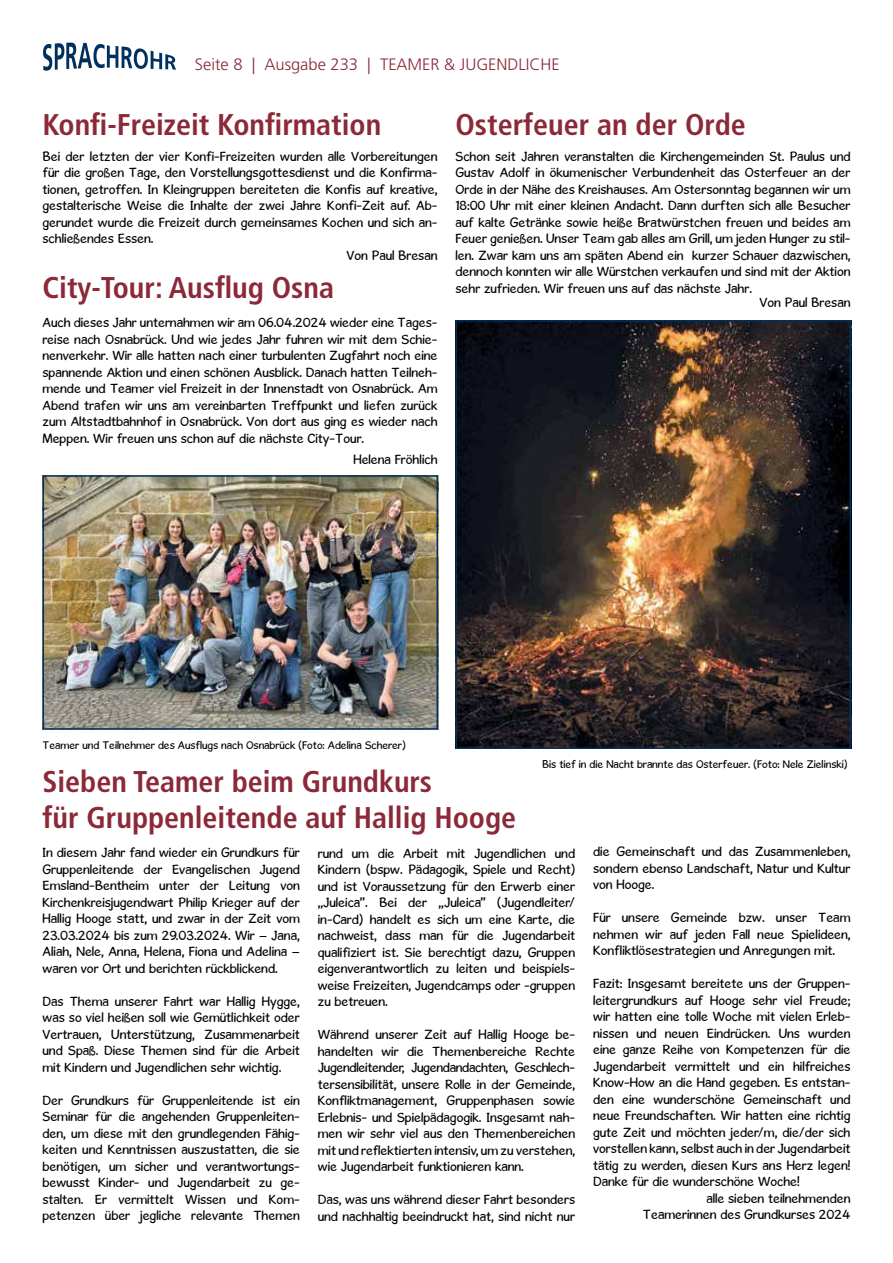
<style>
.page{position:relative;width:893px;height:1263px;background:#fff}
.page>*{position:absolute;margin:0;border:0;box-sizing:border-box;transform-origin:0 0}
.t1{font:700 condensed 30px/36px "Frutiger LT Pro";color:#8b2939}
.t2{font:300 16.5px "Frutiger LT Pro";color:#8b2939}
.t3{font:13.5px/16.5px "Gosmick Sans";color:#000;text-align:justify}
.t4{font:11.25px "Gosmick Sans";color:#000}
</style>
<div class="page">
<img style="left:458px;top:323px;width:390px;height:423px">
<div style="left:455px;top:320px;width:396px;height:429px;border:2px solid #00305d"></div>
<img style="left:46px;top:478px;width:389px;height:249px">
<div style="left:43px;top:475px;width:395px;height:255px;border:2px solid #00305d"></div>
<svg style="left:43px;top:43px;width:133px;height:28px"></svg>
<p class="t2" style="left:195px;top:55px;width:366px">Seite 8 | Ausgabe 233 | TEAMER &amp; JUGENDLICHE</p>
<h1 class="t1" style="left:43px;top:107px;width:340px">Konfi-Freizeit Konfirmation</h1>
<h1 class="t1" style="left:455px;top:107px;width:292px">Osterfeuer an der Orde</h1>
<p class="t3" style="left:43px;top:148px;width:396px">Bei der letzten der vier Konfi-Freizeiten wurden alle Vorbereitungen</p>
<p class="t3" style="left:43px;top:164px;width:396px">für die großen Tage, den Vorstellungsgottesdienst und die Konfirma-</p>
<p class="t3" style="left:43px;top:181px;width:396px">tionen, getroffen. In Kleingruppen bereiteten die Konfis auf kreative,</p>
<p class="t3" style="left:43px;top:197px;width:396px">gestalterische Weise die Inhalte der zwei Jahre Konfi-Zeit auf. Ab-</p>
<p class="t3" style="left:43px;top:214px;width:396px">gerundet wurde die Freizeit durch gemeinsames Kochen und sich an-</p>
<p class="t3" style="left:43px;top:230px;width:112px">schließendes Essen.</p>
<p class="t3" style="left:346px;top:247px;width:93px">Von Paul Bresan</p>
<h1 class="t1" style="left:43px;top:269px;width:293px">City-Tour: Ausflug Osna</h1>
<p class="t3" style="left:43px;top:314px;width:396px">Auch dieses Jahr unternahmen wir am 06.04.2024 wieder eine Tages&shy;reise nach Osnabrück. Und wie jedes Jahr fuhren wir mit dem Schie&shy;nenverkehr. Wir alle hatten nach einer turbulenten Zugfahrt noch eine spannende Aktion und einen schönen Ausblick. Danach hatten Teilneh&shy;mende und Teamer viel Freizeit in der Innenstadt von Osnabrück. Am Abend trafen wir uns am vereinbarten Treffpunkt und liefen zurück zum Altstadtbahnhof in Osnabrück. Von dort aus ging es wieder nach Meppen. Wir freuen uns schon auf die nächste City-Tour.</p>
<p class="t3" style="left:353px;top:451px;width:86px">Helena Fröhlich</p>
<p class="t3" style="left:455px;top:148px;width:396px">Schon seit Jahren veranstalten die Kirchengemeinden St. Paulus und Gustav Adolf in ökumenischer Verbundenheit das Osterfeuer an der Orde in der Nähe des Kreishauses. Am Ostersonntag begannen wir um 18:00 Uhr mit einer kleinen Andacht. Dann durften sich alle Besucher auf kalte Getränke sowie heiße Bratwürstchen freuen und beides am Feuer genießen. Unser Team gab alles am Grill, um jeden Hunger zu stil&shy;len. Zwar kam uns am späten Abend ein kurzer Schauer dazwischen, dennoch konnten wir alle Würstchen verkaufen und sind mit der Aktion sehr zufrieden. Wir freuen uns auf das nächste Jahr.</p>
<p class="t3" style="left:759px;top:294px;width:93px">Von Paul Bresan</p>
<p class="t4" style="left:43px;top:738px;width:365px">Teamer und Teilnehmer des Ausflugs nach Osnabrück (Foto: Adelina Scherer)</p>
<h1 class="t1" style="left:43px;top:763px;width:475px">Sieben Teamer beim Grundkurs<br>für Gruppenleitende auf Hallig Hooge</h1>
<p class="t4" style="left:542px;top:757px;width:307px">Bis tief in die Nacht brannte das Osterfeuer. (Foto: Nele Zielinski)</p>
<p class="t3" style="left:43px;top:844px;width:259px">In diesem Jahr fand wieder ein Grundkurs für Gruppenleitende der Evangelischen Jugend Emsland-Bentheim unter der Leitung von Kirchenkreisjugendwart Philip Krieger auf der Hallig Hooge statt, und zwar in der Zeit vom 23.03.2024 bis zum 29.03.2024. Wir – Jana, Aliah, Nele, Anna, Helena, Fiona und Adelina – waren vor Ort und berichten rückblickend.</p>
<p class="t3" style="left:43px;top:993px;width:259px">Das Thema unserer Fahrt war Hallig Hygge, was so viel heißen soll wie Gemütlichkeit oder Vertrauen, Unterstützung, Zusammenarbeit und Spaß. Diese Themen sind für die Arbeit mit Kindern und Jugendlichen sehr wichtig.</p>
<p class="t3" style="left:43px;top:1092px;width:259px">Der Grundkurs für Gruppenleitende ist ein Seminar für die angehenden Gruppenleiten&shy;den, um diese mit den grundlegenden Fähig&shy;keiten und Kenntnissen auszustatten, die sie benötigen, um sicher und verantwortungs&shy;bewusst Kinder- und Jugendarbeit zu ge&shy;stalten. Er vermittelt Wissen und Kom&shy;petenzen über jegliche relevante Themen</p>
<p class="t3" style="left:318px;top:845px;width:259px">rund um die Arbeit mit Jugendlichen und Kindern (bspw. Pädagogik, Spiele und Recht) und ist Voraussetzung für den Erwerb einer „Juleica”. Bei der „Juleica” (Jugendleiter/ in-Card) handelt es sich um eine Karte, die nachweist, dass man für die Jugendarbeit qualifiziert ist. Sie berechtigt dazu, Gruppen eigenverantwortlich zu leiten und beispiels&shy;weise Freizeiten, Jugendcamps oder -gruppen zu betreuen.</p>
<p class="t3" style="left:318px;top:1026px;width:259px">Während unserer Zeit auf Hallig Hooge be&shy;handelten wir die Themenbereiche Rechte Jugendleitender, Jugendandachten, Geschlech&shy;tersensibilität, unsere Rolle in der Gemeinde, Konfliktmanagement, Gruppenphasen sowie Erlebnis- und Spielpädagogik. Insgesamt nah&shy;men wir sehr viel aus den Themenbereichen mit und reflektierten intensiv, um zu verstehen, wie Jugendarbeit funktionieren kann.</p>
<p class="t3" style="left:318px;top:1191px;width:259px">Das, was uns während dieser Fahrt besonders und nachhaltig beeindruckt hat, sind nicht nur</p>
<p class="t3" style="left:593px;top:843px;width:259px">die Gemeinschaft und das Zusammenleben, sondern ebenso Landschaft, Natur und Kultur von Hooge.</p>
<p class="t3" style="left:593px;top:909px;width:259px">Für unsere Gemeinde bzw. unser Team nehmen wir auf jeden Fall neue Spielideen, Konfliktlösestrategien und Anregungen mit.</p>
<p class="t3" style="left:593px;top:975px;width:259px">Fazit: Insgesamt bereitete uns der Gruppen-</p>
<p class="t3" style="left:593px;top:992px;width:259px">leitergrundkurs auf Hooge sehr viel Freude;</p>
<p class="t3" style="left:593px;top:1008px;width:259px">wir hatten eine tolle Woche mit vielen Erleb-</p>
<p class="t3" style="left:593px;top:1025px;width:259px">nissen und neuen Eindrücken. Uns wurden</p>
<p class="t3" style="left:593px;top:1041px;width:259px">eine ganze Reihe von Kompetenzen für die</p>
<p class="t3" style="left:593px;top:1058px;width:259px">Jugendarbeit vermittelt und ein hilfreiches</p>
<p class="t3" style="left:593px;top:1074px;width:259px">Know-How an die Hand gegeben. Es entstan-</p>
<p class="t3" style="left:593px;top:1091px;width:259px">den eine wunderschöne Gemeinschaft und</p>
<p class="t3" style="left:593px;top:1107px;width:259px">neue Freundschaften. Wir hatten eine richtig</p>
<p class="t3" style="left:593px;top:1124px;width:259px">gute Zeit und möchten jeder/m, die/der sich</p>
<p class="t3" style="left:593px;top:1140px;width:259px">vorstellen kann, selbst auch in der Jugendarbeit</p>
<p class="t3" style="left:593px;top:1157px;width:259px">tätig zu werden, diesen Kurs ans Herz legen!</p>
<p class="t3" style="left:593px;top:1173px;width:208px">Danke für die wunderschöne Woche!</p>
<p class="t3" style="left:706px;top:1190px;width:145px">alle sieben teilnehmenden</p>
<p class="t3" style="left:643px;top:1206px;width:209px">Teamerinnen des Grundkurses 2024</p>
</div>
